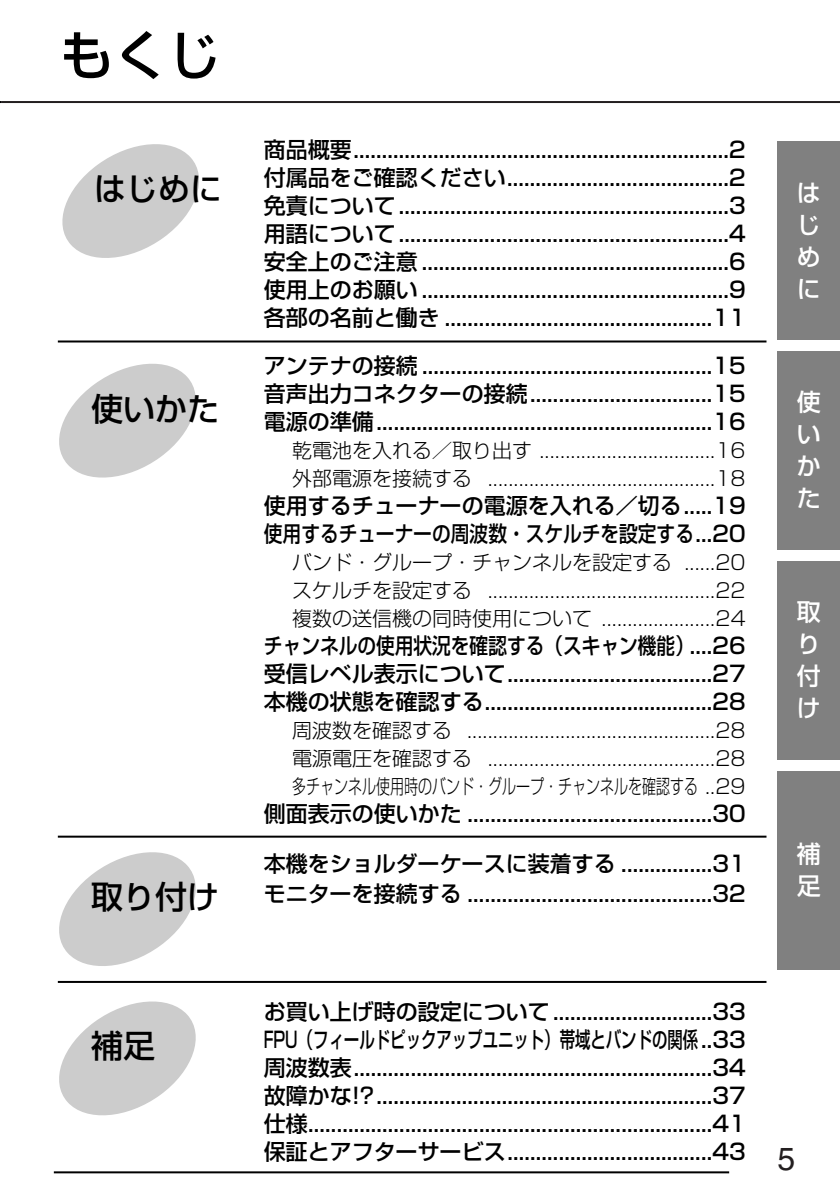
<style>
.page{position:relative;width:840px;height:1190px;background:#fff}
.page>*{position:absolute;margin:0;border:0;box-sizing:border-box;transform-origin:0 0}
.t1{font:500 54px "Shin Go";color:#000}
.t2{font:500 32px "Shin Go";color:#000}
.t3{font:32px "Helvetica";color:#231f20}
.t4{font:500 24px/32px "Shin Go";color:#fff;text-align:justify}
.t5{font:500 22px/28px "Shin Go";color:#000;text-align:justify}
.t6{font:500 22px/28px "Shin Go";color:#000;text-align:justify;scale:.85 1}
.t7{font:300 20px/28px "Shin Go";color:#000;text-align:justify}
</style>
<div class="page">
<hr style="left:1px;top:101px;width:839px;height:2px;background:#231f20">
<div style="left:778px;top:142px;width:62px;height:198px;background:#808080"></div>
<svg style="left:62px;top:144px;width:137px;height:114px"></svg>
<hr style="left:58px;top:340px;width:708px;height:2px;background:#000">
<svg style="left:59px;top:363px;width:137px;height:115px"></svg>
<hr style="left:58px;top:836px;width:708px;height:2px;background:#000">
<svg style="left:59px;top:852px;width:137px;height:114px"></svg>
<svg style="left:59px;top:1001px;width:137px;height:115px"></svg>
<hr style="left:58px;top:981px;width:708px;height:2px;background:#000">
<hr style="left:54px;top:1171px;width:675px;height:2px;background:#000">
<div style="left:778px;top:352px;width:62px;height:198px;background:#808080"></div>
<div style="left:778px;top:561px;width:62px;height:199px;background:#808080"></div>
<div style="left:778px;top:771px;width:62px;height:198px;background:#808080"></div>
<h1 class="t1" style="left:60px;top:35px;width:163px">もくじ</h1>
<h2 class="t2" style="left:94px;top:177px;width:130px">はじめに</h2>
<h2 class="t2" style="left:91px;top:397px;width:129px">使いかた</h2>
<h2 class="t2" style="left:91px;top:885px;width:129px">取り付け</h2>
<h2 class="t2" style="left:91px;top:1034px;width:65px">補足</h2>
<p class="t5" style="left:264px;top:139px;width:483px">商品概要..................................................................2付属品をご確認ください.......................................2免責について..........................................................3用語について..........................................................4安全上のご注意 ......................................................6使用上のお願い ......................................................9各部の名前と働き ...............................................11</p>
<p class="t5" style="left:264px;top:355px;width:483px">アンテナの接続 ...................................................15音声出力コネクターの接続................................15電源の準備...........................................................16</p>
<p class="t7" style="left:292px;top:440px;width:455px">乾電池を入れる／取り出す ..................................16外部電源を接続する ............................................18</p>
<p class="t5" style="left:264px;top:495px;width:483px">使用するチューナーの電源を入れる／切る.....19使用するチューナーの周波数・スケルチを設定する...20</p>
<p class="t7" style="left:292px;top:552px;width:455px">バンド・グループ・チャンネルを設定する ......20スケルチを設定する ............................................22複数の送信機の同時使用について ......................24</p>
<p class="t6" style="left:264px;top:635px;width:568px">チャンネルの使用状況を確認する（スキャン機能）....26受信レベル表示について....................................27本機の状態を確認する........................................28</p>
<p class="t7" style="left:292px;top:720px;width:455px">周波数を確認する ................................................28電源電圧を確認する ............................................28多チャンネル使用時のバンド・グループ・チャンネルを確認する ..29</p>
<p class="t5" style="left:264px;top:803px;width:483px">側面表示の使いかた ...........................................30</p>
<p class="t5" style="left:264px;top:852px;width:483px;line-height:30px">本機をショルダーケースに装着する ................31モニターを接続する ...........................................32</p>
<p class="t4" style="left:797px;top:179px;width:25px">はじめに</p>
<p class="t4" style="left:797px;top:389px;width:25px">使いかた</p>
<p class="t4" style="left:797px;top:599px;width:25px">取り付け</p>
<p class="t4" style="left:797px;top:841px;width:25px">補足</p>
<p class="t5" style="left:264px;top:1001px;width:483px">お買い上げ時の設定について............................33<br>FPU（フィールドピックアップユニット）帯域とバンドの関係 ..33周波数表...............................................................34故障かな!?...........................................................37仕様.......................................................................41保証とアフターサービス....................................43</p>
<h2 class="t3" style="left:777px;top:1147px;width:19px">5</h2>
</div>
